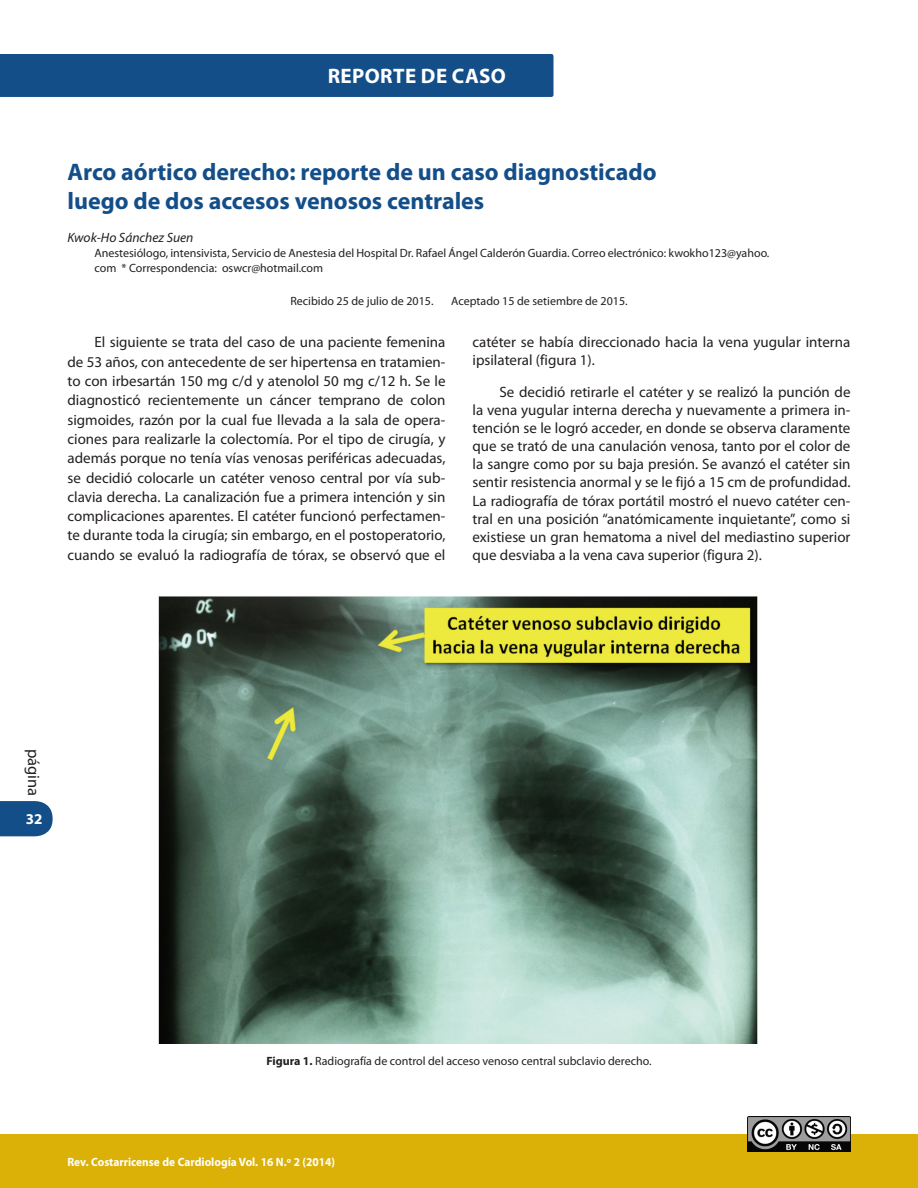
<style>
.page{position:relative;width:918px;height:1188px;background:#fff}
.page>*{position:absolute;margin:0;border:0;box-sizing:border-box;transform-origin:0 0}
._02-Título_Artículo{font:700 24px "Myriad Pro";color:#134e89}
._01-Super_Título{font:700 21px "Myriad Pro";letter-spacing:.02em;color:#fff}
.t1{font:16.5px "Myriad Pro";color:#231f20}
._00-Texto_Normal{font:15px/19.4px "Myriad Pro";color:#231f20;text-align:justify}
.t2{font:700 15px "Myriad Pro";color:#fff}
._03-Autores_Artículo{font:italic 13.5px "Myriad Pro";color:#231f20}
._03_1-Referencias_Au{font:12px/15px "Myriad Pro";color:#231f20}
._16-Pie_de_Figura{font:12px "Myriad Pro";color:#231f20}
._00-1-Fechas{font:12px "Myriad Pro";color:#231f20}
.t3{font:700 12px "Myriad Pro";color:#fff;scale:.95 1}
.s1{font-weight:700}
</style>
<div class="page">
<svg style="left:0;top:801px;width:53px;height:36px;background:#285d93"></svg>
<div style="left:0;top:1134px;width:917px;height:54px;background:#dbb108"></div>
<img style="left:748px;top:1116px;width:102px;height:36px">
<div style="left:0;top:54px;width:553px;height:43px;background:#134e89"></div>
<img style="left:158px;top:596px;width:600px;height:448px">
<p class="_01-Super_Título" style="left:328px;top:63px;width:180px">REPORTE DE CASO</p>
<p class="_02-Título_Artículo" style="left:68px;top:156px;width:591px">Arco aórtico derecho: reporte de un caso diagnosticado</p>
<p class="_02-Título_Artículo" style="left:68px;top:185px;width:418px">luego de dos accesos venosos centrales</p>
<p class="_03-Autores_Artículo" style="left:68px;top:229px;width:127px">Kwok-Ho Sánchez Suen</p>
<p class="_03_1-Referencias_Au" style="left:94px;top:245px;width:676px">Anestesiólogo, intensivista, Servicio de Anestesia del Hospital Dr. Rafael Ángel Calderón Guardia. Correo electrónico: kwokho123@yahoo. com * Correspondencia: oswcr@hotmail.com</p>
<p class="_00-1-Fechas" style="left:290px;top:293px;width:145px">Recibido 25 de julio de 2015.</p>
<p class="_00-1-Fechas" style="left:451px;top:293px;width:178px">Aceptado 15 de setiembre de 2015.</p>
<p class="_00-Texto_Normal" style="left:68px;top:332px;width:380px;text-indent:27px">El siguiente se trata del caso de una paciente femenina de 53 años, con antecedente de ser hipertensa en tratamien&shy;to con irbesartán 150 mg c/d y atenolol 50 mg c/12 h. Se le diagnosticó recientemente un cáncer temprano de colon sigmoides, razón por la cual fue llevada a la sala de opera&shy;ciones para realizarle la colectomía. Por el tipo de cirugía, y además porque no tenía vías venosas periféricas adecuadas, se decidió colocarle un catéter venoso central por vía sub&shy;clavia derecha. La canalización fue a primera intención y sin complicaciones aparentes. El catéter funcionó perfectamen&shy;te durante toda la cirugía; sin embargo, en el postoperatorio, cuando se evaluó la radiografía de tórax, se observó que el</p>
<p class="_00-Texto_Normal" style="left:472px;top:333px;width:379px;line-height:18.1px">catéter se había direccionado hacia la vena yugular interna ipsilateral (figura 1).</p>
<p class="_00-Texto_Normal" style="left:472px;top:383px;width:380px;line-height:18.1px;text-indent:27px">Se decidió retirarle el catéter y se realizó la punción de la vena yugular interna derecha y nuevamente a primera in&shy;tención se le logró acceder, en donde se observa claramente que se trató de una canulación venosa, tanto por el color de la sangre como por su baja presión. Se avanzó el catéter sin sentir resistencia anormal y se le fijó a 15 cm de profundidad.<br>La radiografía de tórax portátil mostró el nuevo catéter cen&shy;tral en una posición “anatómicamente inquietante”, como si existiese un gran hematoma a nivel del mediastino superior que desviaba a la vena cava superior (figura 2).</p>
<p class="t1" style="left:44px;top:749px;width:49px;rotate:90deg">página</p>
<p class="t2" style="left:26px;top:810px;width:18px">32</p>
<p class="_16-Pie_de_Figura" style="left:266px;top:1054px;width:387px"><span class="s1">Figura 1.</span> Radiografía de control del acceso venoso central subclavio derecho.</p>
<p class="t3" style="left:68px;top:1154px;width:283px">Rev. Costarricense de Cardiología Vol. 16 N.º 2 (2014)</p>
</div>
